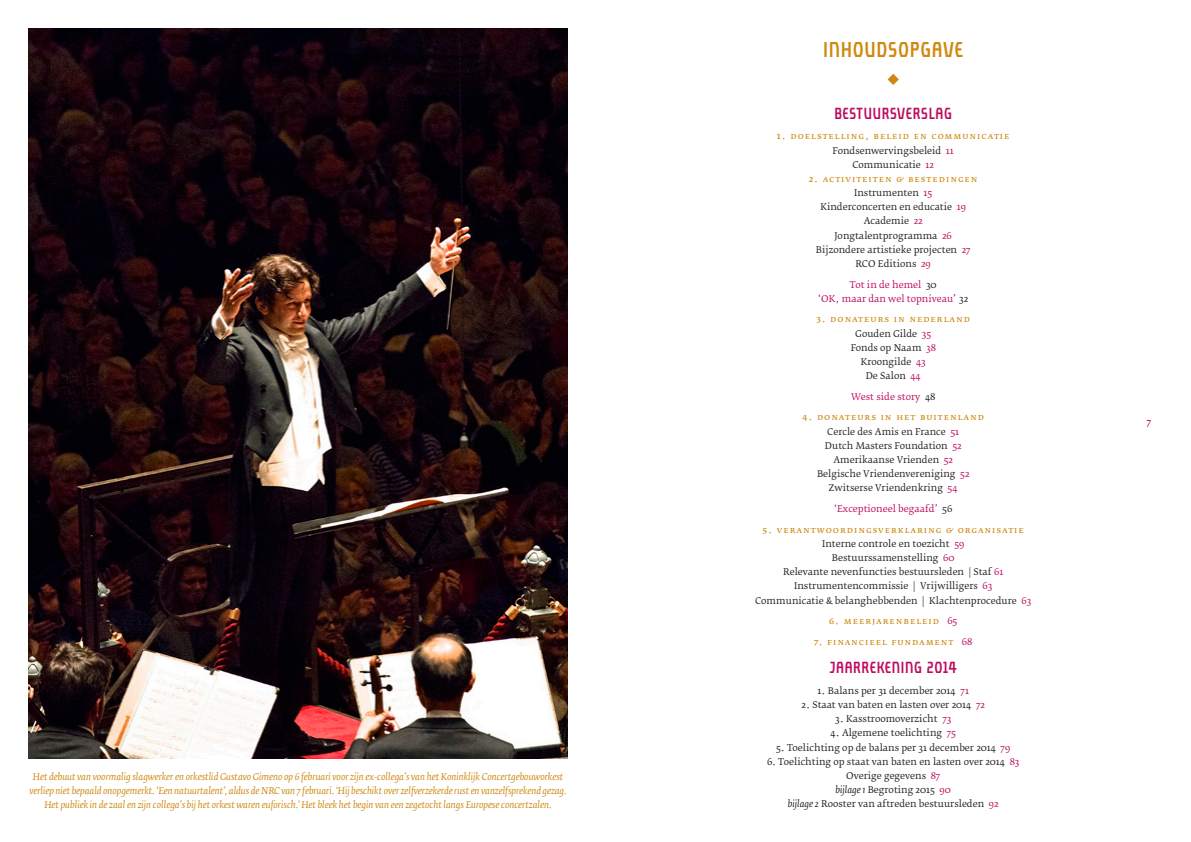
<style>
.page{position:relative;width:1191px;height:842px;background:#fff}
.page>*{position:absolute;margin:0;border:0;box-sizing:border-box;transform-origin:0 0}
.t1{font:20px "RCO";color:#ce8911}
.t2{font:15px "RCO";color:#bd0c5f}
.t3{font:9.2px/14.2px "Fedra Serif B";color:#231f20;text-align:center}
.t4{font:italic 9.2px/14.2px "Fedra Serif B";color:#ce8911;text-align:center}
.t5{font:9.2px "Fedra Serif B Normal SC";letter-spacing:.1em;color:#ce8911}
.t6{font:9.2px/14.2px "Fedra Serif B";color:#bd0c5f;text-align:center}
.t7{font:9.2px "Fedra Serif B";color:#bd0c5f}
.s1{color:#bd0c5f}
.s2{color:#231f20}
.s3{font-family:"Fedra Serif B";color:#bd0c5f}
.s4{font-style:italic}
</style>
<div class="page">
<svg style="left:887px;top:74px;width:12px;height:11px"></svg>
<img style="left:28px;top:28px;width:539px;height:730px">
<p class="t4" style="left:30px;top:769px;width:538px">Het debuut van voormalig slagwerker en orkestlid Gustavo Gimeno op 6 februari voor zijn ex-collega’s van het Koninklijk Concertgebouworkest verliep niet bepaald onopgemerkt. ‘Een natuurtalent’, aldus de NRC van 7 februari. ‘Hij beschikt over zelfverzekerde rust en vanzelfsprekend gezag.<br>Het publiek in de zaal en zijn collega’s bij het orkest waren euforisch.’ Het bleek het begin van een zegetocht langs Europese concertzalen.</p>
<h1 class="t1" style="left:823px;top:37px;width:142px">INHOUDSOPGAVE</h1>
<h2 class="t2" style="left:834px;top:104px;width:120px">BESTUURSVERSLAG</h2>
<p class="t5" style="left:777px;top:131px;width:234px">1. doelstelling, beleid en communicatie</p>
<p class="t3" style="left:832px;top:143px;width:123px">Fondsenwervingsbeleid <span class="s1">11<br></span>Communicatie <span class="s1">12</span></p>
<p class="t5" style="left:809px;top:173px;width:170px">2. activiteiten &amp; bestedingen</p>
<p class="t3" style="left:816px;top:186px;width:156px">Instrumenten <span class="s1">15<br></span>Kinderconcerten en educatie <span class="s1">19<br></span>Academie <span class="s1">22<br></span>Jongtalentprogramma <span class="s1">26<br></span>Bijzondere artistieke projecten <span class="s1">27<br></span>RCO Editions <span class="s1">29</span></p>
<p class="t6" style="left:818px;top:277px;width:152px">Tot in de hemel <span class="s2">30<br></span>‘OK, maar dan wel topniveau’ <span class="s2">32</span></p>
<p class="t5" style="left:816px;top:314px;width:155px">3. donateurs in nederland</p>
<p class="t3" style="left:850px;top:326px;width:87px">Gouden Gilde <span class="s1">35<br></span>Fonds op Naam <span class="s1">38<br></span>Kroongilde <span class="s1">43<br></span>De Salon <span class="s1">44</span></p>
<p class="t6" style="left:851px;top:389px;width:86px">West side story <span class="s2">48</span></p>
<p class="t5" style="left:802px;top:412px;width:183px">4. donateurs in het buitenland</p>
<p class="t3" style="left:817px;top:424px;width:154px">Cercle des Amis en France <span class="s1">51<br></span>Dutch Masters Foundation <span class="s1">52<br></span>Amerikaanse Vrienden <span class="s1">52<br></span>Belgische Vriendenvereniging <span class="s1">52<br></span>Zwitserse Vriendenkring <span class="s1">54</span></p>
<p class="t6" style="left:834px;top:502px;width:120px">‘Exceptioneel begaafd’ <span class="s2">56</span></p>
<p class="t5" style="left:762px;top:524px;width:263px">5. verantwoordingsverklaring &amp; organisatie</p>
<p class="t3" style="left:755px;top:537px;width:277px">Interne controle en toezicht <span class="s1">59<br></span>Bestuurssamenstelling <span class="s1">60<br></span>Relevante nevenfuncties bestuursleden | Staf <span class="s1">61<br></span>Instrumentencommissie | Vrijwilligers <span class="s1">63<br></span>Communicatie &amp; belanghebbenden | Klachtenprocedure <span class="s1">63</span></p>
<p class="t5" style="left:829px;top:616px;width:130px">6. meerjarenbeleid <span class="s3">65</span></p>
<p class="t5" style="left:814px;top:636px;width:160px">7. financieel fundament <span class="s3">68</span></p>
<h2 class="t2" style="left:829px;top:658px;width:129px">JAARREKENING 2014</h2>
<p class="t3" style="left:817px;top:684px;width:153px">1. Balans per 31 december 2014 <span class="s1">71</span></p>
<p class="t3" style="left:801px;top:698px;width:185px">2. Staat van baten en lasten over 2014 <span class="s1">72</span></p>
<p class="t3" style="left:835px;top:712px;width:118px">3. Kasstroomoverzicht <span class="s1">73</span></p>
<p class="t3" style="left:830px;top:726px;width:127px">4. Algemene toelichting <span class="s1">75</span></p>
<p class="t3" style="left:776px;top:740px;width:236px">5. Toelichting op de balans per 31 december 2014 <span class="s1">79</span></p>
<p class="t3" style="left:767px;top:754px;width:254px">6. Toelichting op staat van baten en lasten over 2014 <span class="s1">83<br></span>Overige gegevens <span class="s1">87<br></span><span class="s4">bijlage 1</span> Begroting 2015 <span class="s1">90<br></span><span class="s4">bijlage 2</span> Rooster van aftreden bestuursleden <span class="s1">92</span></p>
<p class="t7" style="left:1146px;top:417px;width:6px">7</p>
</div>
